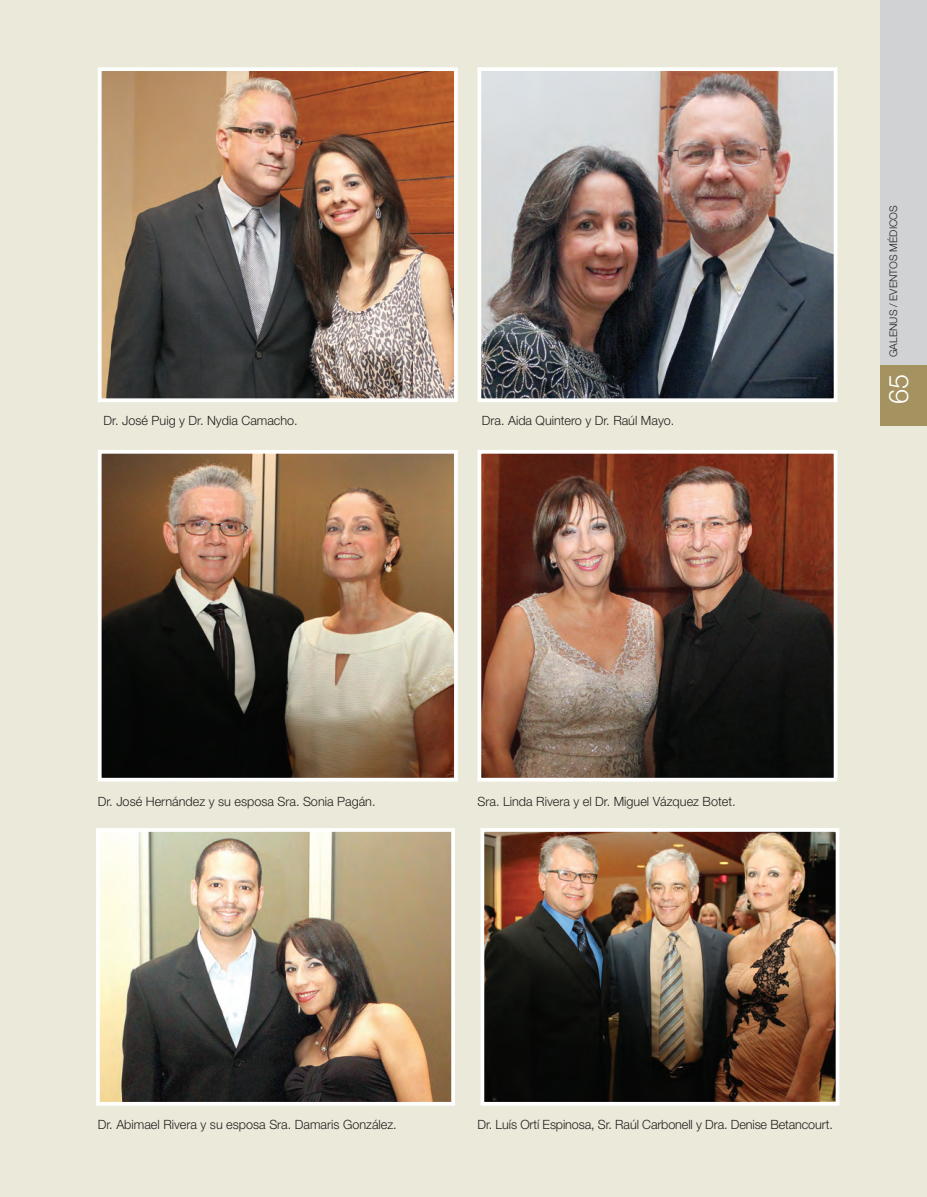
<style>
.page{position:relative;width:927px;height:1197px;background:#ebeada}
.page>*{position:absolute;margin:0;border:0;box-sizing:border-box;transform-origin:0 0}
.t1{font:300 27px "Helvetica Neue";color:#fff}
.t2{font:300 12.75px "Helvetica Neue";color:#231f20}
.t3{font:300 10.5px "Helvetica Neue";color:#231f20}
</style>
<div class="page">
<img style="left:103px;top:455px;width:350px;height:321px">
<div style="left:98px;top:450px;width:360px;height:331px;border:4px solid #fff"></div>
<img style="left:103px;top:72px;width:350px;height:325px">
<div style="left:98px;top:67px;width:360px;height:335px;border:4px solid #fff"></div>
<img style="left:482px;top:455px;width:350px;height:321px">
<div style="left:477px;top:450px;width:360px;height:331px;border:4px solid #fff"></div>
<img style="left:482px;top:72px;width:350px;height:325px">
<div style="left:477px;top:67px;width:360px;height:335px;border:4px solid #fff"></div>
<img style="left:101px;top:833px;width:349px;height:267px">
<div style="left:96px;top:828px;width:359px;height:277px;border:4px solid #fff"></div>
<img style="left:485px;top:833px;width:349px;height:267px">
<div style="left:480px;top:828px;width:359px;height:277px;border:4px solid #fff"></div>
<div style="left:880px;top:0;width:47px;height:417px;background:#d1d2d4"></div>
<div style="left:880px;top:366px;width:47px;height:60px;background:#a49261"></div>
<p class="t2" style="left:104px;top:413px;width:196px">Dr. José Puig y Dr. Nydia Camacho.</p>
<p class="t2" style="left:482px;top:413px;width:194px">Dra. Aida Quintero y Dr. Raúl Mayo.</p>
<p class="t3" style="left:886px;top:357px;width:154px;rotate:-90deg">GALENUS / EVENTOS MÉDICOS</p>
<h1 class="t1" style="left:881px;top:404px;width:32px;rotate:-90deg">65</h1>
<p class="t2" style="left:98px;top:793px;width:279px">Dr. José Hernández y su esposa Sra. Sonia Pagán.</p>
<p class="t2" style="left:477px;top:793px;width:259px">Sra. Linda Rivera y el Dr. Miguel Vázquez Botet.</p>
<p class="t2" style="left:98px;top:1116px;width:300px">Dr. Abimael Rivera y su esposa Sra. Damaris González.</p>
<p class="t2" style="left:477px;top:1116px;width:357px">Dr. Luís Ortí Espinosa, Sr. Raúl Carbonell y Dra. Denise Betancourt.</p>
</div>
